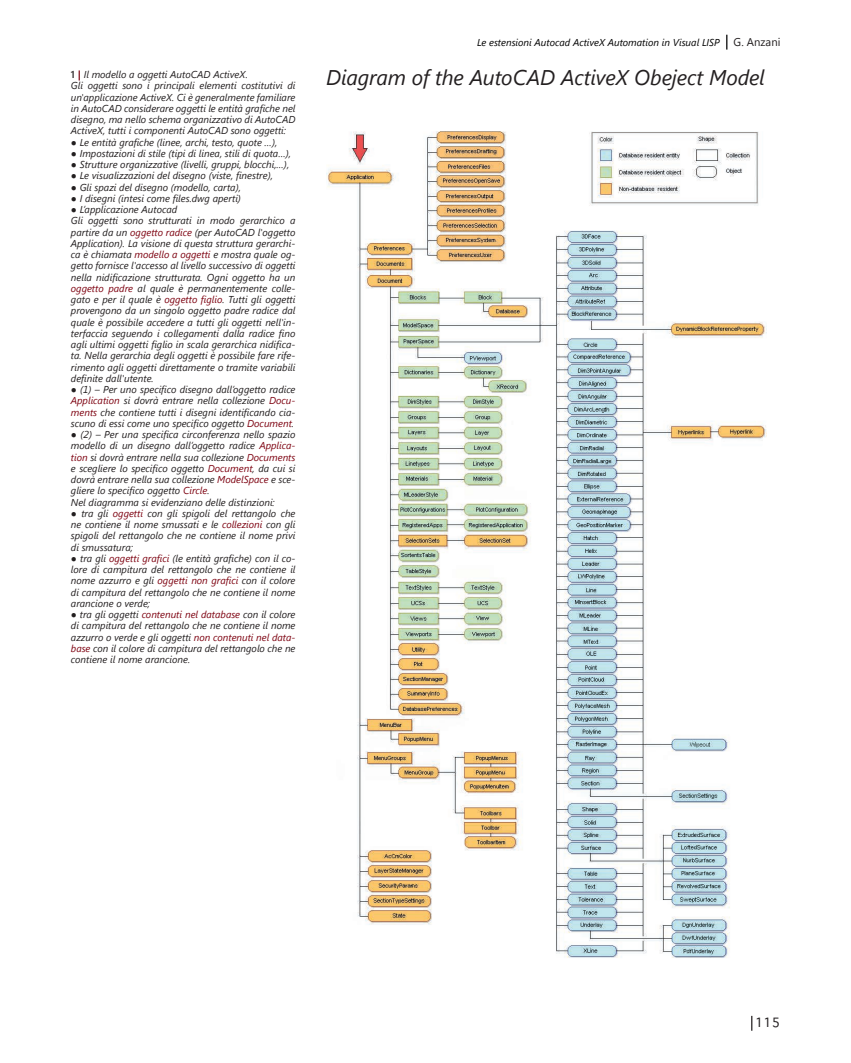
<style>
.page{position:relative;width:851px;height:1063px;background:#fff}
.page>*{position:absolute;margin:0;border:0;box-sizing:border-box;transform-origin:0 0}
.t1{font:italic 21.25px "Segoe UI";letter-spacing:-.01em;color:#231f20}
.t2{font:12.5px "Sathu";color:#231f20}
.t3{font:italic 10px/11.2px "Segoe UI";color:#231f20;text-align:justify}
.t4{font:italic 10px "Segoe UI";color:#000}
.s1{font-weight:600;font-style:normal}
.s2{font-weight:700;font-style:normal;color:#7e0412}
.s3{color:#7e0412}
.s4{font-style:normal;font-size:11.25px;color:#231f20}
</style>
<div class="page">
<svg style="left:726px;top:35px;width:1px;height:15px"></svg>
<svg style="left:751px;top:1016px;width:1px;height:15px"></svg>
<img style="left:326px;top:131px;width:440px;height:827px">
<p class="t3" style="left:71px;top:69px;width:226px;text-align:left"><span class="s1">1</span> <span class="s2">|</span> Il modello a oggetti AutoCAD ActiveX.<br>Gli oggetti sono i principali elementi costitutivi di un'applicazione ActiveX. Ci è generalmente familiare in AutoCAD considerare oggetti le entità grafiche nel disegno, ma nello schema organizzativo di AutoCAD ActiveX, tutti i componenti AutoCAD sono oggetti:</p>
<p class="t3" style="left:71px;top:136px;width:208px">● Le entità grafiche (linee, archi, testo, quote …),</p>
<p class="t3" style="left:71px;top:147px;width:221px">● Impostazioni di stile (tipi di linea, stili di quota…),</p>
<p class="t3" style="left:71px;top:159px;width:220px">● Strutture organizzative (livelli, gruppi, blocchi,…),</p>
<p class="t3" style="left:71px;top:170px;width:203px">● Le visualizzazioni del disegno (viste, finestre),</p>
<p class="t3" style="left:71px;top:181px;width:171px">● Gli spazi del disegno (modello, carta),</p>
<p class="t3" style="left:71px;top:192px;width:171px">● I disegni (intesi come files.dwg aperti)</p>
<p class="t3" style="left:71px;top:204px;width:226px;text-align:left">● L’applicazione Autocad<br>Gli oggetti sono strutturati in modo gerarchico a partire da un <span class="s3">oggetto radice</span> (per AutoCAD l'oggetto Application). La visione di questa struttura gerarchi&shy;ca è chiamata <span class="s3">modello a oggetti</span> e mostra quale og&shy;getto fornisce l'accesso al livello successivo di oggetti nella nidificazione strutturata. Ogni oggetto ha un <span class="s3">oggetto padre</span> al quale è permanentemente colle&shy;gato e per il quale è <span class="s3">oggetto figlio</span>. Tutti gli oggetti provengono da un singolo oggetto padre radice dal quale è possibile accedere a tutti gli oggetti nell'in&shy;terfaccia seguendo i collegamenti dalla radice fino agli ultimi oggetti figlio in scala gerarchica nidifica&shy;ta. Nella gerarchia degli oggetti è possibile fare rife&shy;rimento agli oggetti direttamente o tramite variabili definite dall'utente.</p>
<p class="t3" style="left:71px;top:384px;width:226px">● (1) – Per uno specifico disegno dall’oggetto radice <span class="s3">Application</span> si dovrà entrare nella collezione <span class="s3">Docu&shy;ments</span> che contiene tutti i disegni identificando cia&shy;scuno di essi come uno specifico oggetto <span class="s3">Document</span>.</p>
<p class="t3" style="left:71px;top:429px;width:226px;text-align:left">● (2) – Per una specifica circonferenza nello spazio modello di un disegno dall’oggetto radice <span class="s3">Applica&shy;tion</span> si dovrà entrare nella sua collezione <span class="s3">Documents </span>e scegliere lo specifico oggetto <span class="s3">Document</span>, da cui si dovrà entrare nella sua collezione <span class="s3">ModelSpace</span> e sce&shy;gliere lo specifico oggetto <span class="s3">Circle</span>.<br>Nel diagramma si evidenziano delle distinzioni:</p>
<p class="t3" style="left:71px;top:507px;width:226px">● tra gli <span class="s3">oggetti</span> con gli spigoli del rettangolo che ne contiene il nome smussati e le <span class="s3">collezioni</span> con gli spigoli del rettangolo che ne contiene il nome privi di smussatura;</p>
<p class="t3" style="left:71px;top:552px;width:226px">● tra gli <span class="s3">oggetti grafici</span> (le entità grafiche) con il co&shy;lore di campitura del rettangolo che ne contiene il nome azzurro e gli <span class="s3">oggetti non grafici</span> con il colore di campitura del rettangolo che ne contiene il nome arancione o verde;</p>
<p class="t3" style="left:71px;top:609px;width:226px">● tra gli oggetti <span class="s3">contenuti nel database</span> con il colore di campitura del rettangolo che ne contiene il nome azzurro o verde e gli oggetti <span class="s3">non contenuti nel data&shy;base</span> con il colore di campitura del rettangolo che ne contiene il nome arancione.</p>
<p class="t4" style="left:477px;top:36px;width:305px">Le estensioni Autocad ActiveX Automation in Visual LISP <span class="s4">G. Anzani</span></p>
<h1 class="t1" style="left:326px;top:63px;width:440px">Diagram of the AutoCAD ActiveX Obeject Model</h1>
<p class="t2" style="left:755px;top:1012px;width:26px">115</p>
</div>
